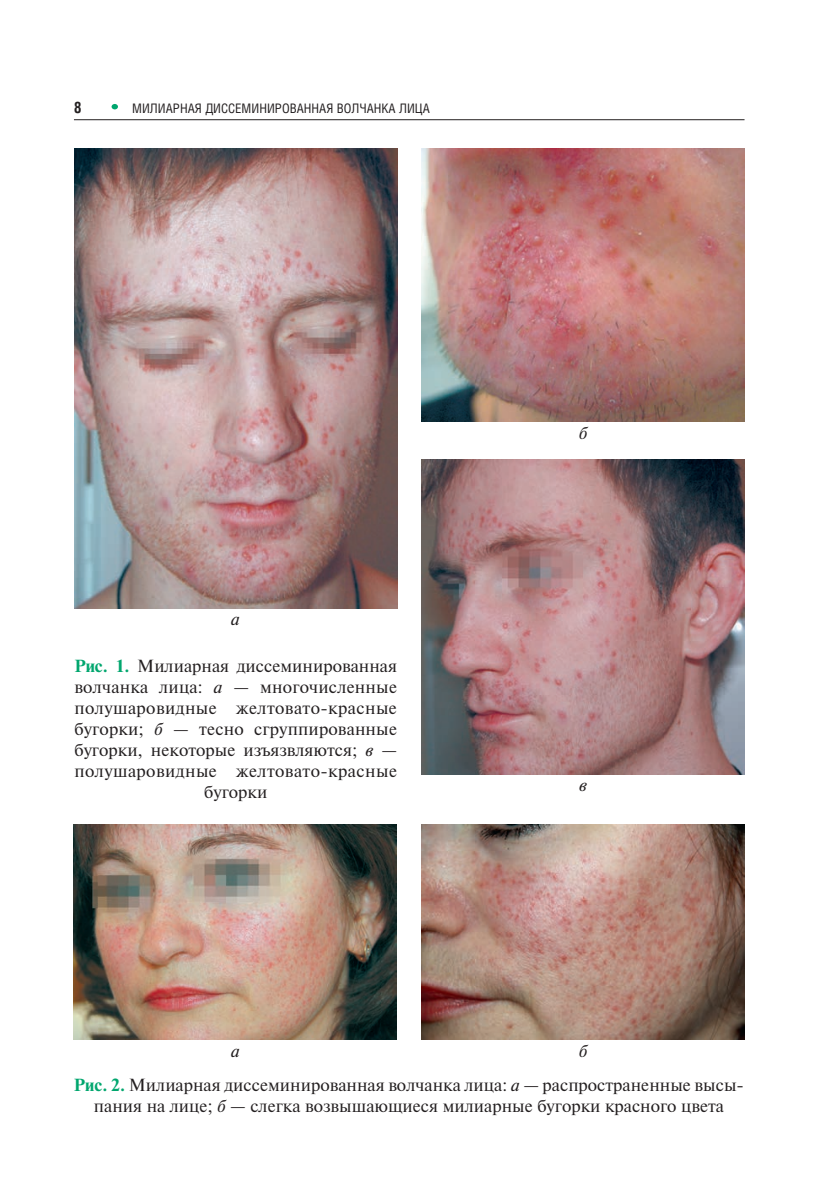
<style>
.page{position:relative;width:819px;height:1191px;background:#fff}
.page>*{position:absolute;margin:0;border:0;box-sizing:border-box;transform-origin:0 0}
.t1{font:17.5px/21px "Newton";color:#231f20;text-align:center}
.t2{font:italic 17.5px "Newton";color:#231f20}
.t3{font:700 15.75px "Helios Cond";color:#231f20}
.t4{font:13.12px "Helios Cond";color:#231f20}
.s1{font-weight:700;color:#00a66e}
.s2{font-style:italic}
</style>
<div class="page">
<hr style="left:74px;top:119px;width:670px;height:1px;background:#231f20">
<svg style="left:112px;top:104px;width:6px;height:5px"></svg>
<img style="left:74px;top:149px;width:323px;height:459px">
<img style="left:422px;top:149px;width:322px;height:272px">
<img style="left:422px;top:459px;width:322px;height:315px">
<img style="left:74px;top:824px;width:322px;height:215px">
<img style="left:421px;top:824px;width:323px;height:215px">
<p class="t3" style="left:74px;top:102px;width:9px">8</p>
<p class="t4" style="left:132px;top:103px;width:299px">МИЛИАРНАЯ ДИССЕМИНИРОВАННАЯ ВОЛЧАНКА ЛИЦА</p>
<p class="t2" style="left:231px;top:613px;width:10px">а</p>
<p class="t1" style="left:74px;top:656px;width:324px"><span class="s1">Рис. 1.</span> Милиарная диссеминированная волчанка лица: <span class="s2">а</span> — многочисленные полу шаровидные желтовато-красные бу горки; <span class="s2">б</span> — тесно сгруппированные бу горки, некоторые изъязвляются; <span class="s2">в</span> — полушаровидные желтовато-красные бугорки</p>
<p class="t2" style="left:231px;top:1044px;width:10px">а</p>
<p class="t2" style="left:579px;top:426px;width:10px">б</p>
<p class="t2" style="left:579px;top:778px;width:9px">в</p>
<p class="t2" style="left:579px;top:1044px;width:10px">б</p>
<p class="t1" style="left:74px;top:1075px;width:671px"><span class="s1">Рис. 2.</span> Милиарная диссеминированная волчанка лица: <span class="s2">а</span> — распространенные высы&shy;пания на лице; <span class="s2">б</span> — слегка возвышающиеся милиарные бугорки красного цвета</p>
</div>
